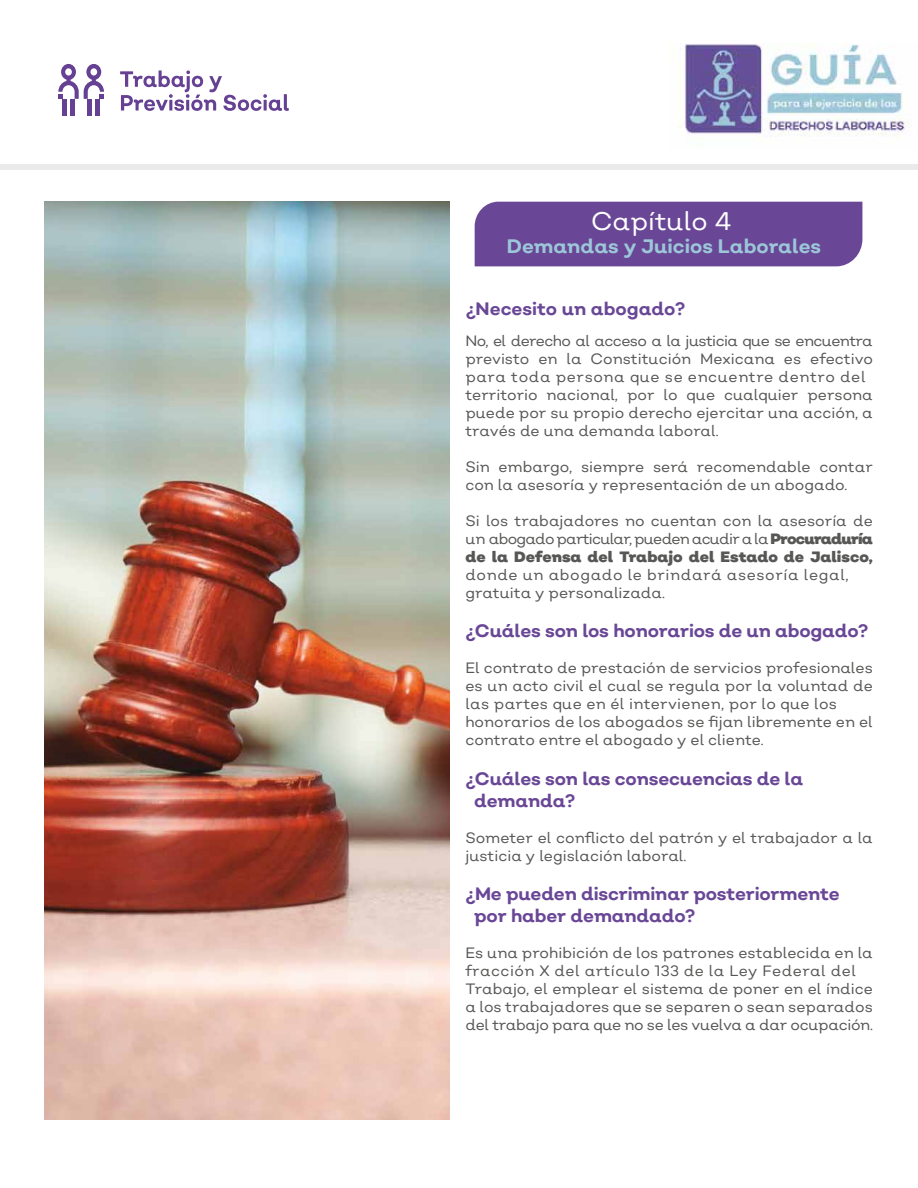
<style>
.page{position:relative;width:918px;height:1188px;background:#fff}
.page>*{position:absolute;margin:0;border:0;box-sizing:border-box;transform-origin:0 0}
.t1{font:25.5px "Nutmeg";color:#fff}
.t2{font:700 19.5px "Nutmeg";color:#9cc7d8}
.t3{font:700 18px/21.6px "Nutmeg";letter-spacing:-.01em;color:#694796}
.t4{font:15px/18px "Nutmeg";color:#575756}
.t5{font:15px/18px "Nutmeg";letter-spacing:.04em;color:#575756}
.s1{font-weight:900}
</style>
<div class="page">
<div style="left:0;top:164px;width:918px;height:6px;background:#eaeaeb"></div>
<div style="left:70px;top:100px;width:5px;height:16px;background:#664193"></div>
<div style="left:62px;top:100px;width:5px;height:16px;background:#664193"></div>
<svg style="left:58px;top:64px;width:46px;height:35px"></svg>
<hr style="left:88px;top:100px;width:4px;height:16px;background:#664193">
<hr style="left:96px;top:100px;width:4px;height:16px;background:#664193">
<svg style="left:120px;top:70px;width:169px;height:41px"></svg>
<img style="left:678px;top:43px;width:232px;height:98px">
<img style="left:44px;top:202px;width:406px;height:917px">
<div style="left:475px;top:202px;width:387px;height:64px;background:#694796"></div>
<h1 class="t1" style="left:591px;top:205px;width:142px">Capítulo 4</h1>
<h2 class="t2" style="left:507px;top:233px;width:316px">Demandas y Juicios Laborales</h2>
<p class="t3" style="left:466px;top:297px;width:221px">¿Necesito un abogado?</p>
<p class="t4" style="left:465px;top:331px;width:409px">No, el derecho al acceso a la justicia que se encuentra previsto en la Constitución Mexicana es efectivo para toda persona que se encuentre dentro del territorio nacional, por lo que cualquier persona puede por su propio derecho ejercitar una acción, a través de una demanda laboral.</p>
<p class="t4" style="left:465px;top:457px;width:409px">Sin embargo, siempre será recomendable contar con la asesoría y representación de un abogado.</p>
<p class="t4" style="left:465px;top:511px;width:409px;text-align:justify">Si los trabajadores no cuentan con la asesoría de un abogado particular, pueden acudir a la <span class="s1">Procuraduría de la Defensa del Trabajo del Estado de Jalisco,</span></p>
<p class="t5" style="left:465px;top:565px;width:385px">donde un abogado le brindará asesoría legal, gratuita y personalizada.</p>
<p class="t3" style="left:465px;top:620px;width:405px">¿Cuáles son los honorarios de un abogado?</p>
<p class="t4" style="left:465px;top:659px;width:409px">El contrato de prestación de servicios profesionales es un acto civil el cual se regula por la voluntad de las partes que en él intervienen, por lo que los honorarios de los abogados se fijan libremente en el contrato entre el abogado y el cliente.</p>
<p class="t3" style="left:474px;top:768px;width:331px;text-indent:-9px">¿Cuáles son las consecuencias de la demanda?</p>
<p class="t4" style="left:465px;top:828px;width:409px">Someter el conflicto del patrón y el trabajador a la justicia y legislación laboral.</p>
<p class="t3" style="left:474px;top:883px;width:367px;text-indent:-9px">¿Me pueden discriminar posteriormente por haber demandado?</p>
<p class="t4" style="left:465px;top:943px;width:409px">Es una prohibición de los patrones establecida en la fracción X del artículo 133 de la Ley Federal del Trabajo, el emplear el sistema de poner en el índice a los trabajadores que se separen o sean separados del trabajo para que no se les vuelva a dar ocupación.</p>
</div>
